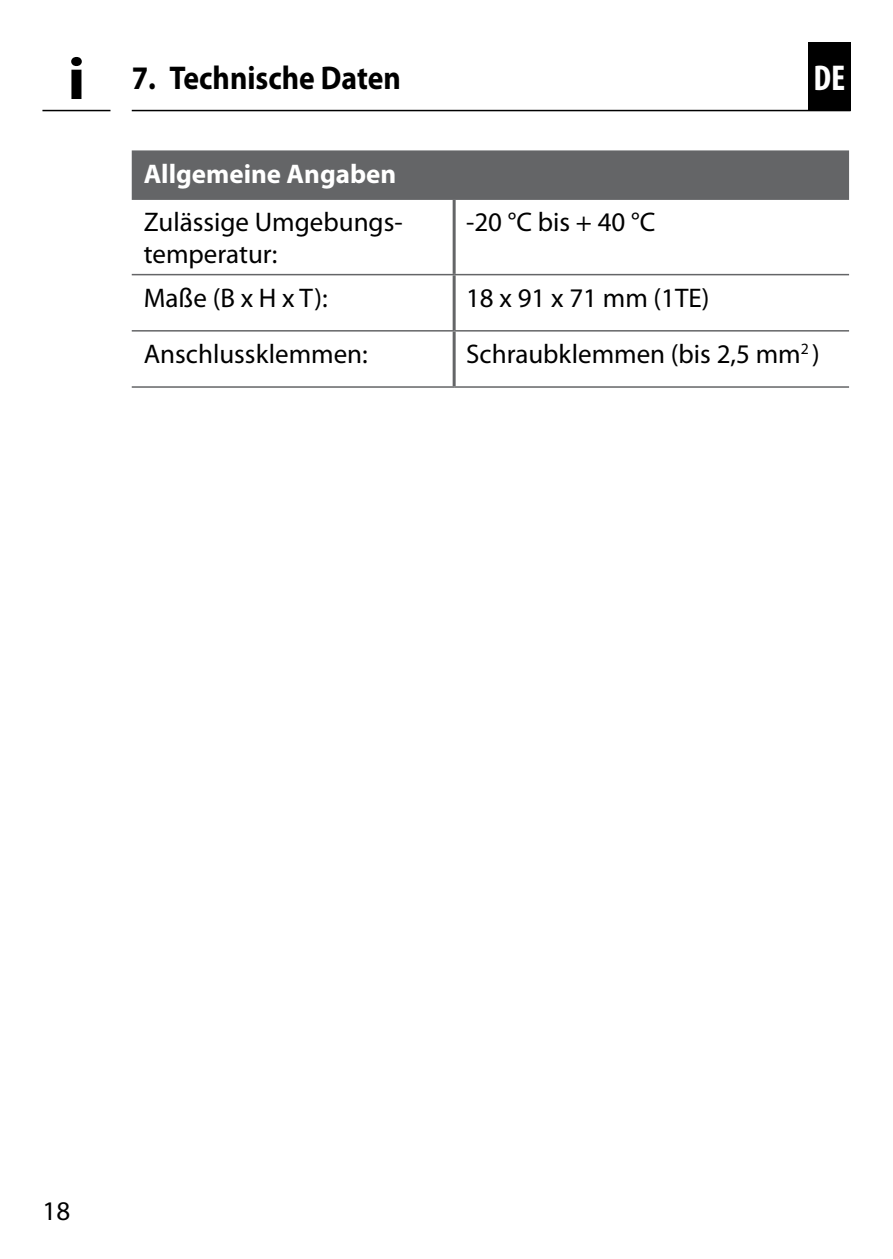
<style>
.page{position:relative;width:893px;height:1259px;background:#fff}
.page>*{position:absolute;margin:0;border:0;box-sizing:border-box;transform-origin:0 0}
.t1{font:700 60px "Myriad Pro";color:#000;scale:1.1 1}
.t2{font:700 condensed 36px "Myriad Pro";color:#fff}
.t3{font:700 33px "Myriad Pro";color:#000;scale:.9 1}
.t4{font:27px/31.2px "Myriad Pro";color:#000}
.t5{font:700 27px "Myriad Pro";color:#fff}
</style>
<div class="page">
<div style="left:808px;top:42px;width:42px;height:69px;background:#000"></div>
<div style="left:132px;top:150px;width:717px;height:50px;background:#646567"></div>
<hr style="left:454px;top:274px;width:395px;height:1px;background:#646567">
<hr style="left:454px;top:330px;width:395px;height:1px;background:#646567">
<hr style="left:454px;top:386px;width:395px;height:2px;background:#646567">
<hr style="left:453px;top:200px;width:3px;height:74px;background:#646567">
<hr style="left:453px;top:275px;width:3px;height:55px;background:#646567">
<hr style="left:453px;top:331px;width:3px;height:55px;background:#646567">
<hr style="left:132px;top:274px;width:322px;height:1px;background:#646567">
<hr style="left:132px;top:330px;width:322px;height:1px;background:#646567">
<hr style="left:132px;top:386px;width:322px;height:2px;background:#646567">
<hr style="left:132px;top:110px;width:719px;height:1px;background:#000">
<hr style="left:42px;top:110px;width:68px;height:1px;background:#000">
<h1 class="t1" style="left:67px;top:45px;width:18px">i</h1>
<p class="t3" style="left:132px;top:59px;width:301px">7. Technische Daten</p>
<h2 class="t2" style="left:813px;top:58px;width:33px">DE</h2>
<p class="t5" style="left:144px;top:158px;width:254px">Allgemeine Angaben</p>
<p class="t4" style="left:144px;top:207px;width:260px">Zulässige Umgebungs&shy;temperatur:</p>
<p class="t4" style="left:466px;top:207px;width:191px">-20 °C bis + 40 °C</p>
<p class="t4" style="left:144px;top:283px;width:185px">Maße (B x H x T):</p>
<p class="t4" style="left:466px;top:283px;width:245px">18 x 91 x 71 mm (1TE)</p>
<p class="t4" style="left:144px;top:339px;width:226px">Anschlussklemmen:</p>
<p class="t4" style="left:466px;top:339px;width:355px">Schraubklemmen (bis 2,5 mm<sup>2</sup> )</p>
<p class="t4" style="left:43px;top:1195px;width:29px">18</p>
</div>
